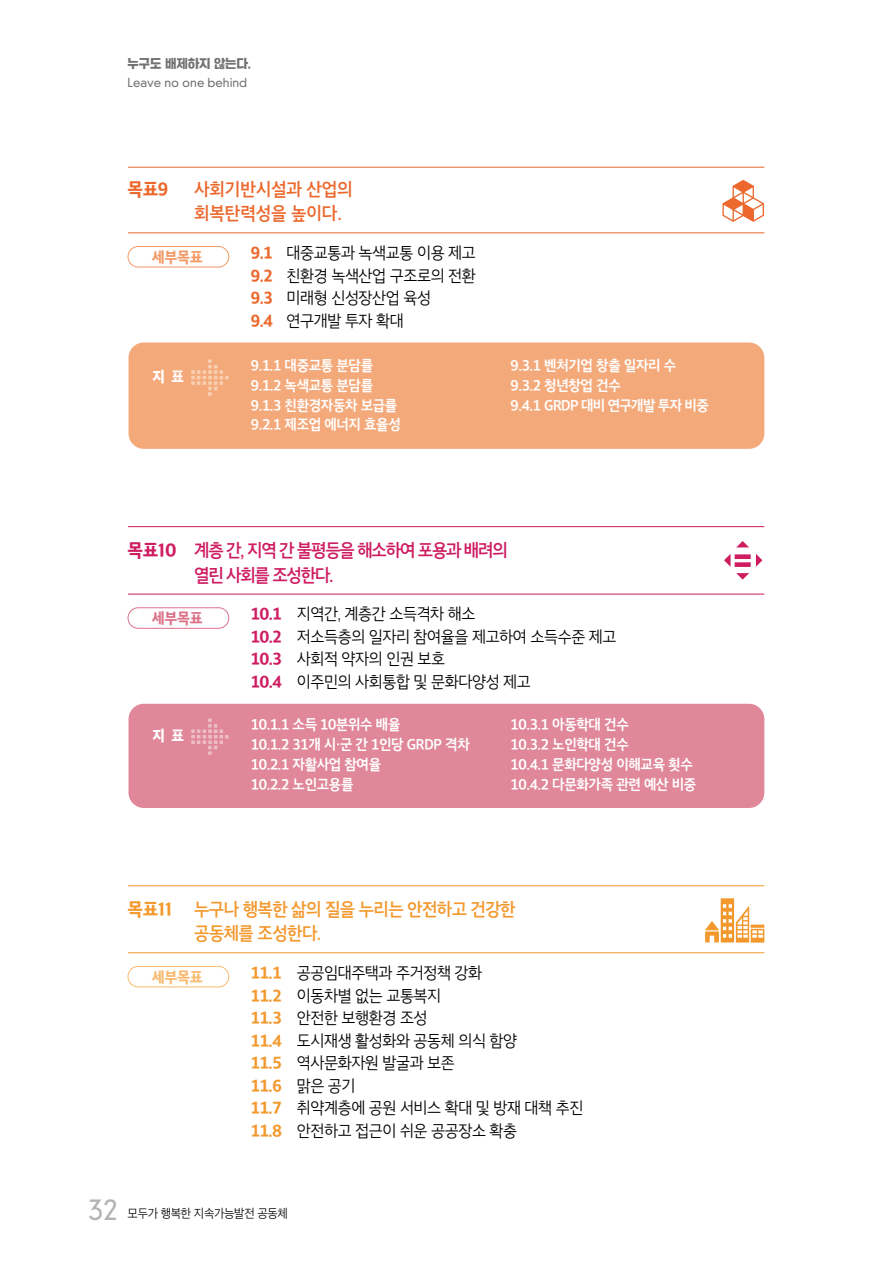
<style>
.page{position:relative;width:893px;height:1263px;background:#fff}
.page>*{position:absolute;margin:0;border:0;box-sizing:border-box;transform-origin:0 0}
.t1{font:300 27.9px "DIN Neuzeit Grotesk Std";color:#b3b3b4}
.t2{font:18px/24.3px "SD Gothic Neob e Sm";letter-spacing:-.07em;color:#ce1c61;scale:.93 1}
.t3{font:18px/24.3px "SD Gothic Neob e Sm";letter-spacing:-.035em;color:#f3982d;scale:.93 1}
.t4{font:18px/24.3px "SD Gothic Neob e Sm";letter-spacing:-.01em;color:#ec682c;scale:.94 1}
.t5{font:18px "SD Gothic Neob g Ex Bd";color:#ec682c;scale:.94 1}
.t6{font:16.2px/22.5px "SD Gt Neob Uni b Lt";letter-spacing:-.025em;color:#000;scale:.94 1}
.t7{font:16.2px "SD Gt Neob Uni g Eb";color:#f3982d;scale:.94 1}
.t8{font:15px "SD Gothic Neob g Ex Bd";color:#f29965;scale:.94 1}
.t9{font:15px "SD Gothic Neob g Ex Bd";color:#db7189;scale:.94 1}
.t10{font:15px "SD Gothic Neob g Ex Bd";color:#f8b96e;scale:.94 1}
.t11{font:14.4px/19.8px "SD Gt Neob Uni f Bd";letter-spacing:-.025em;color:#fff;scale:.94 1}
.t12{font:14.4px "SD Gothic Neoa i Hv";color:#fff;scale:.94 1}
.t13{font:300 12px "DIN Neuzeit Grotesk Std";color:#727171}
.t14{font:12px "SD Gothic Neoa c Lt";letter-spacing:-.025em;color:#000;scale:.94 1}
.t15{font:12px "SD Gyeokdong G206 Hv";letter-spacing:.005em;color:#727171;scale:.94 1}
.s1{font-family:"SD Gt Neob Uni g Eb";color:#ec682c}
.s2{font-family:"SD Gothic Neob g Ex Bd"}
.s3{font-family:"SD Gt Neob Uni g Eb";color:#ce1c61}
.s4{font-family:"SD Gt Neob Uni g Eb";color:#f3982d}
.s5{font-family:"SD Gt Neob Uni b Lt";color:#000}
</style>
<div class="page">
<hr style="left:128px;top:232px;width:636px;height:1px;background:#ec682c">
<hr style="left:128px;top:167px;width:636px;height:1px;background:#ec682c">
<div style="left:129px;top:342px;width:635px;height:107px;background:#f4a97a;border-radius:15px"></div>
<svg style="left:191px;top:359px;width:38px;height:37px"></svg>
<svg style="left:722px;top:180px;width:42px;height:42px"></svg>
<div style="left:128px;top:246px;width:101px;height:21px;border:1px solid #f29965;border-radius:10px"></div>
<hr style="left:128px;top:594px;width:636px;height:1px;background:#ce1c61">
<hr style="left:128px;top:526px;width:636px;height:1px;background:#ce1c61">
<div style="left:129px;top:704px;width:635px;height:104px;background:#e08799;border-radius:15px"></div>
<svg style="left:191px;top:718px;width:38px;height:37px"></svg>
<svg style="left:724px;top:554px;width:6px;height:12px"></svg>
<svg style="left:756px;top:554px;width:6px;height:13px"></svg>
<div style="left:735px;top:562px;width:16px;height:5px;background:#ce1c61"></div>
<div style="left:735px;top:554px;width:16px;height:5px;background:#ce1c61"></div>
<svg style="left:736px;top:541px;width:13px;height:6px"></svg>
<svg style="left:736px;top:573px;width:13px;height:7px"></svg>
<div style="left:128px;top:607px;width:101px;height:22px;border:1px solid #db7189;border-radius:10px"></div>
<hr style="left:128px;top:952px;width:636px;height:1px;background:#f3982d">
<hr style="left:128px;top:885px;width:636px;height:1px;background:#f3982d">
<svg style="left:705px;top:898px;width:59px;height:44px"></svg>
<div style="left:128px;top:966px;width:101px;height:21px;border:1px solid #f8b96e;border-radius:10px"></div>
<p class="t15" style="left:128px;top:58px;width:134px">누구도 배제하지 않는다.</p>
<p class="t13" style="left:128px;top:75px;width:121px">Leave no one behind</p>
<p class="t5" style="left:128px;top:181px;width:45px">목표9</p>
<p class="t4" style="left:194px;top:178px;width:170px">사회기반시설과 산업의 회복탄력성을 높이다.</p>
<p class="t8" style="left:152px;top:250px;width:56px">세부목표</p>
<p class="t6" style="left:251px;top:242px;width:241px"><span class="s1">9.1</span> 대중교통과 녹색교통 이용 제고<br><span class="s1">9.2</span> 친환경 녹색산업 구조로의 전환<br><span class="s1">9.3</span> 미래형 신성장산업 육성<br><span class="s1">9.4</span> 연구개발 투자 확대</p>
<p class="t12" style="left:152px;top:370px;width:35px">지 표</p>
<p class="t11" style="left:251px;top:356px;width:161px">9.1.1 대중교통 분담률<br>9.1.2 녹색교통 분담률<br>9.1.3 친환경자동차 보급률<br>9.2.1 제조업 에너지 효율성</p>
<p class="t11" style="left:511px;top:356px;width:212px">9.3.1 벤처기업 창출 일자리 수<br>9.3.2 청년창업 건수<br>9.4.1 GRDP 대비 연구개발 투자 비중</p>
<p class="t2" style="left:194px;top:539px;width:339px;text-indent:-67px"><span class="s2">목표10</span> 계층 간, 지역 간 불평등을 해소하여 포용과 배려의 열린 사회를 조성한다.</p>
<p class="t9" style="left:152px;top:611px;width:56px">세부목표</p>
<p class="t6" style="left:251px;top:603px;width:390px"><span class="s3">10.1</span> 지역간, 계층간 소득격차 해소<br><span class="s3">10.2</span> 저소득층의 일자리 참여율을 제고하여 소득수준 제고<br><span class="s3">10.3</span> 사회적 약자의 인권 보호<br><span class="s3">10.4</span> 이주민의 사회통합 및 문화다양성 제고</p>
<p class="t12" style="left:152px;top:729px;width:35px">지 표</p>
<p class="t11" style="left:251px;top:715px;width:234px">10.1.1 소득 10분위수 배율<br>10.1.2 31개 시·군 간 1인당 GRDP 격차<br>10.2.1 자활사업 참여율<br>10.2.2 노인고용률</p>
<p class="t11" style="left:511px;top:715px;width:199px">10.3.1 아동학대 건수<br>10.3.2 노인학대 건수<br>10.4.1 문화다양성 이해교육 횟수<br>10.4.2 다문화가족 관련 예산 비중</p>
<p class="t3" style="left:194px;top:897px;width:347px;text-indent:-67px"><span class="s2">목표11</span> 누구나 행복한 삶의 질을 누리는 안전하고 건강한 공동체를 조성한다.</p>
<p class="t6" style="left:251px;top:962px;width:285px"><span class="s4">11.1</span> 공공임대주택과 주거정책 강화<br><span class="s4">11.2</span> 이동차별 없는 교통복지<br><span class="s4">11.3</span> 안전한 보행환경 조성<br><span class="s4">11.4</span> 도시재생 활성화와 공동체 의식 함양<br><span class="s4">11.5</span> 역사문화자원 발굴과 보존</p>
<p class="t7" style="left:251px;top:1077px;width:113px">11.6 <span class="s5">맑은 공기</span></p>
<p class="t6" style="left:251px;top:1097px;width:355px"><span class="s4">11.7</span> 취약계층에 공원 서비스 확대 및 방재 대책 추진<br><span class="s4">11.8</span> 안전하고 접근이 쉬운 공공장소 확충</p>
<p class="t10" style="left:152px;top:969px;width:56px">세부목표</p>
<h1 class="t1" style="left:89px;top:1193px;width:31px">32</h1>
<p class="t14" style="left:128px;top:1208px;width:172px">모두가 행복한 지속가능발전 공동체</p>
</div>
